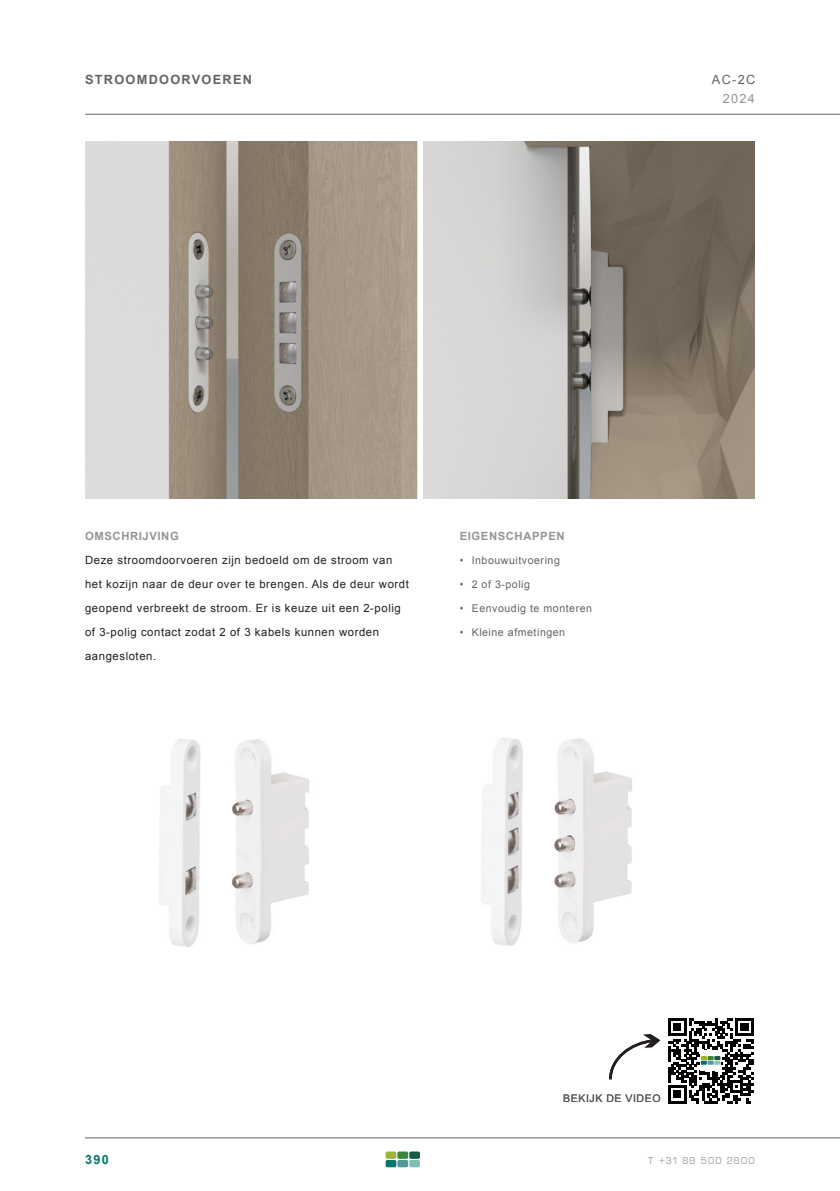
<style>
.page{position:relative;width:840px;height:1191px;background:#fff}
.page>*{position:absolute;margin:0;border:0;box-sizing:border-box;transform-origin:0 0}
.K1{font:700 12.8px "Arial";letter-spacing:.1em;color:#636366}
.K3{font:12.8px "Arial";color:#636366}
.t1{font:12.8px "Arial";color:#939598}
.t2{font:700 12.8px "Arial";color:#077773}
.t3{font:12px "Eurostile DCD";letter-spacing:.05em;color:#adaeb2}
.brood_16{font:11.4px/24px "Arial";letter-spacing:.05em;color:#231f20}
.K_Brood{font:700 11.4px "Arial";letter-spacing:.05em;color:#939598}
.brood_8{font:10.6px "Arial";letter-spacing:.05em;color:#636366}
.t4{font:10.6px "Arial";letter-spacing:.05em;color:#5a5758}
</style>
<div class="page">
<hr style="left:85px;top:1137px;width:754px;height:1px;background:#636366">
<svg style="left:385px;top:1151px;width:35px;height:16px"></svg>
<hr style="left:85px;top:114px;width:754px;height:1px;background:#636366">
<img style="left:85px;top:141px;width:332px;height:357px">
<img style="left:423px;top:141px;width:331px;height:357px">
<img style="left:159px;top:739px;width:150px;height:208px">
<img style="left:481px;top:738px;width:151px;height:208px">
<svg style="left:668px;top:1018px;width:85px;height:85px"></svg>
<svg style="left:609px;top:1034px;width:50px;height:46px"></svg>
<p class="K1" style="left:85px;top:71px;width:168px">STROOMDOORVOEREN</p>
<p class="K3" style="left:711px;top:71px;width:45px">AC-2C</p>
<p class="t1" style="left:722px;top:90px;width:34px">2024</p>
<p class="K_Brood" style="left:85px;top:528px;width:95px">OMSCHRIJVING</p>
<p class="brood_16" style="left:85px;top:548px;width:325px">Deze stroomdoorvoeren zijn bedoeld om de stroom van het kozijn naar de deur over te brengen. Als de deur wordt geopend verbreekt de stroom. Er is keuze uit een 2-polig of 3-polig contact zodat 2 of 3 kabels kunnen worden aangesloten.</p>
<p class="K_Brood" style="left:459px;top:528px;width:106px">EIGENSCHAPPEN</p>
<p class="brood_8" style="left:459px;top:553px;width:102px">• Inbouwuitvoering</p>
<p class="brood_8" style="left:459px;top:577px;width:72px">• 2 of 3-polig</p>
<p class="brood_8" style="left:459px;top:601px;width:134px">• Eenvoudig te monteren</p>
<p class="brood_8" style="left:459px;top:625px;width:107px">• Kleine afmetingen</p>
<p class="t4" style="left:563px;top:1091px;width:99px">BEKIJK DE VIDEO</p>
<p class="t2" style="left:85px;top:1151px;width:25px">390</p>
<p class="t3" style="left:647px;top:1153px;width:108px">t +31 88 500 2800</p>
</div>
